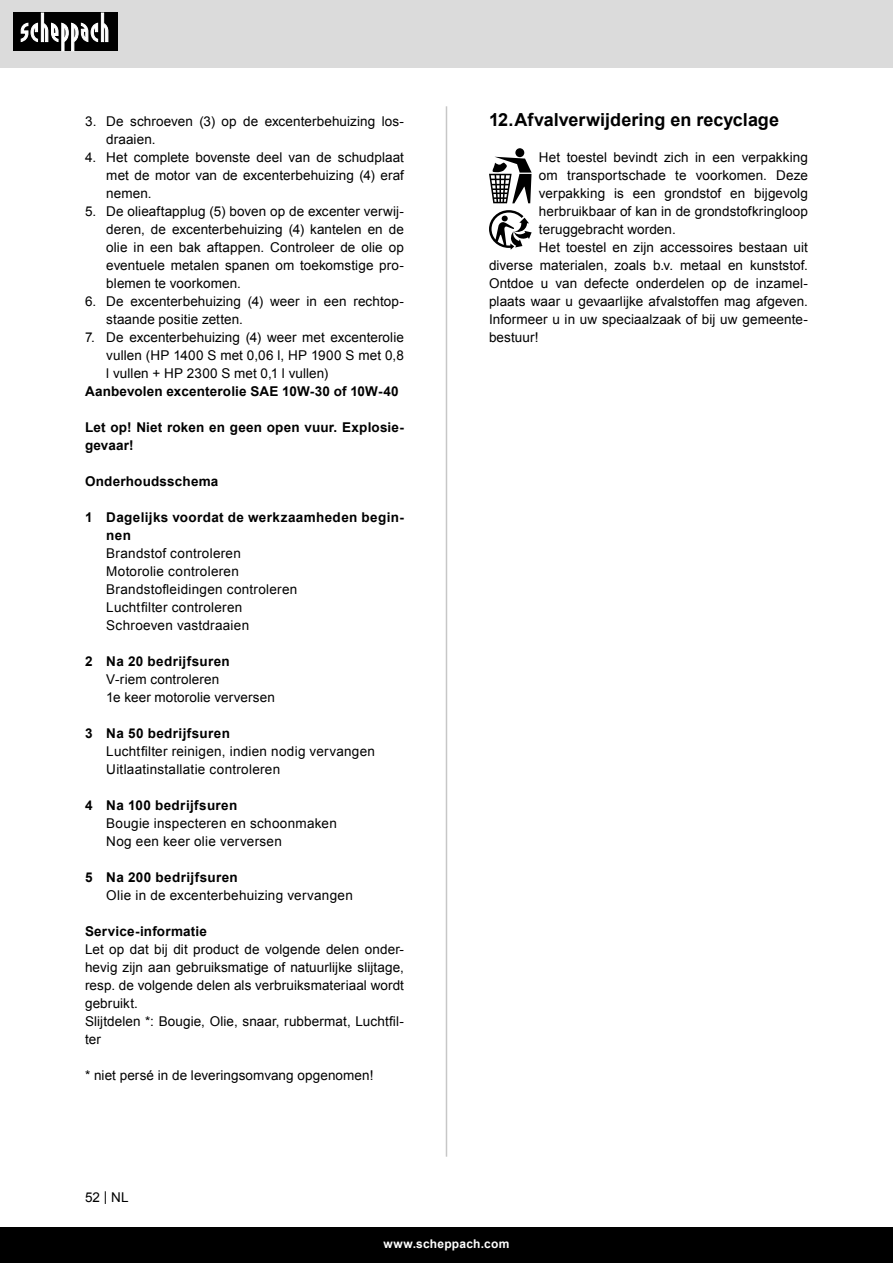
<style>
.page{position:relative;width:893px;height:1263px;background:#fff}
.page>*{position:absolute;margin:0;border:0;box-sizing:border-box;transform-origin:0 0}
.t1{font:700 18px "Arial";color:#000}
.t2{font:13.5px/18px "Arial";letter-spacing:.01em;color:#000;text-align:justify}
.Subheadline{font:700 13.5px/18px "Arial";letter-spacing:.02em;color:#000}
.t3{font:700 12px "Arial";letter-spacing:.02em;color:#fff}
</style>
<div class="page">
<div style="left:0;top:0;width:893px;height:67px;background:#dbdbdb"></div>
<div style="left:0;top:1227px;width:893px;height:36px;background:#000"></div>
<div style="left:13px;top:13px;width:105px;height:38px;background:#000"></div>
<svg style="left:21px;top:13px;width:87px;height:38px"></svg>
<hr style="left:446px;top:106px;width:1px;height:1051px;background:#c7c7c7">
<div style="left:515px;top:148px;width:9px;height:9px;background:#000;border-radius:50%"></div>
<svg style="left:489px;top:157px;width:43px;height:46px"></svg>
<svg style="left:489px;top:210px;width:43px;height:40px"></svg>
<p class="t2" style="left:106px;top:112px;width:299px;text-indent:-21px">3. De schroeven (3) op de excenterbehuizing los&shy;draaien.</p>
<p class="t2" style="left:106px;top:148px;width:299px;text-indent:-21px">4. Het complete bovenste deel van de schudplaat met de motor van de excenterbehuizing (4) eraf nemen.</p>
<p class="t2" style="left:106px;top:202px;width:299px;text-indent:-21px">5. De olieaftapplug (5) boven op de excenter verwij&shy;deren, de excenterbehuizing (4) kantelen en de olie in een bak aftappen. Controleer de olie op eventuele metalen spanen om toekomstige pro&shy;blemen te voorkomen.</p>
<p class="t2" style="left:106px;top:292px;width:299px;text-indent:-21px">6. De excenterbehuizing (4) weer in een rechtop&shy;staande positie zetten.</p>
<p class="t2" style="left:106px;top:328px;width:299px;text-indent:-21px">7. De excenterbehuizing (4) weer met excenterolie vullen (HP 1400 S met 0,06 l, HP 1900 S met 0,8 l vullen + HP 2300 S met 0,1 l vullen)</p>
<p class="Subheadline" style="left:85px;top:383px;width:315px">Aanbevolen excenterolie SAE 10W-30 of 10W-40</p>
<p class="Subheadline" style="left:85px;top:419px;width:320px">Let op! Niet roken en geen open vuur. Explosie&shy;gevaar!</p>
<p class="Subheadline" style="left:85px;top:473px;width:135px">Onderhoudsschema</p>
<p class="Subheadline" style="left:106px;top:509px;width:299px;text-indent:-21px">1 Dagelijks voordat de werkzaamheden begin&shy;nen</p>
<p class="t2" style="left:106px;top:544px;width:136px">Brandstof controleren</p>
<p class="t2" style="left:106px;top:562px;width:134px">Motorolie controleren</p>
<p class="t2" style="left:106px;top:580px;width:193px">Brandstofleidingen controleren</p>
<p class="t2" style="left:106px;top:598px;width:138px">Luchtfilter controleren</p>
<p class="t2" style="left:106px;top:616px;width:144px">Schroeven vastdraaien</p>
<p class="Subheadline" style="left:85px;top:653px;width:146px">2 Na 20 bedrijfsuren</p>
<p class="t2" style="left:106px;top:670px;width:114px">V-riem controleren</p>
<p class="t2" style="left:106px;top:688px;width:170px">1e keer motorolie verversen</p>
<p class="Subheadline" style="left:85px;top:725px;width:146px">3 Na 50 bedrijfsuren</p>
<p class="t2" style="left:106px;top:742px;width:270px">Luchtfilter reinigen, indien nodig vervangen</p>
<p class="t2" style="left:106px;top:760px;width:175px">Uitlaatinstallatie controleren</p>
<p class="Subheadline" style="left:85px;top:797px;width:154px">4 Na 100 bedrijfsuren</p>
<p class="t2" style="left:106px;top:814px;width:232px">Bougie inspecteren en schoonmaken</p>
<p class="t2" style="left:106px;top:832px;width:177px">Nog een keer olie verversen</p>
<p class="Subheadline" style="left:85px;top:869px;width:154px">5 Na 200 bedrijfsuren</p>
<p class="t2" style="left:106px;top:886px;width:248px">Olie in de excenterbehuizing vervangen</p>
<p class="Subheadline" style="left:85px;top:923px;width:124px">Service-informatie</p>
<p class="t2" style="left:85px;top:940px;width:320px">Let op dat bij dit product de volgende delen onder&shy;hevig zijn aan gebruiksmatige of natuurlijke slijtage, resp. de volgende delen als verbruiksmateriaal wordt gebruikt.</p>
<p class="t2" style="left:85px;top:1012px;width:320px">Slijtdelen *: Bougie, Olie, snaar, rubbermat, Luchtfil&shy;ter</p>
<p class="t2" style="left:85px;top:1066px;width:290px">* niet persé in de leveringsomvang opgenomen!</p>
<p class="t2" style="left:85px;top:1188px;width:45px">52 | NL</p>
<p class="t1" style="left:489px;top:108px;width:292px">12.Afvalverwijdering en recyclage</p>
<p class="t2" style="left:539px;top:148px;width:270px">Het toestel bevindt zich in een verpakking om transportschade te voorkomen. Deze verpakking is een grondstof en bijgevolg herbruikbaar of kan in de grondstofkringloop teruggebracht worden.</p>
<p class="t2" style="left:489px;top:238px;width:320px;text-indent:50px">Het toestel en zijn accessoires bestaan uit diverse materialen, zoals b.v. metaal en kunststof.<br>Ontdoe u van defecte onderdelen op de inzamel&shy;plaats waar u gevaarlijke afvalstoffen mag afgeven.<br>Informeer u in uw speciaalzaak of bij uw gemeente&shy;bestuur!</p>
<p class="t3" style="left:384px;top:1236px;width:127px">www.scheppach.com</p>
</div>
